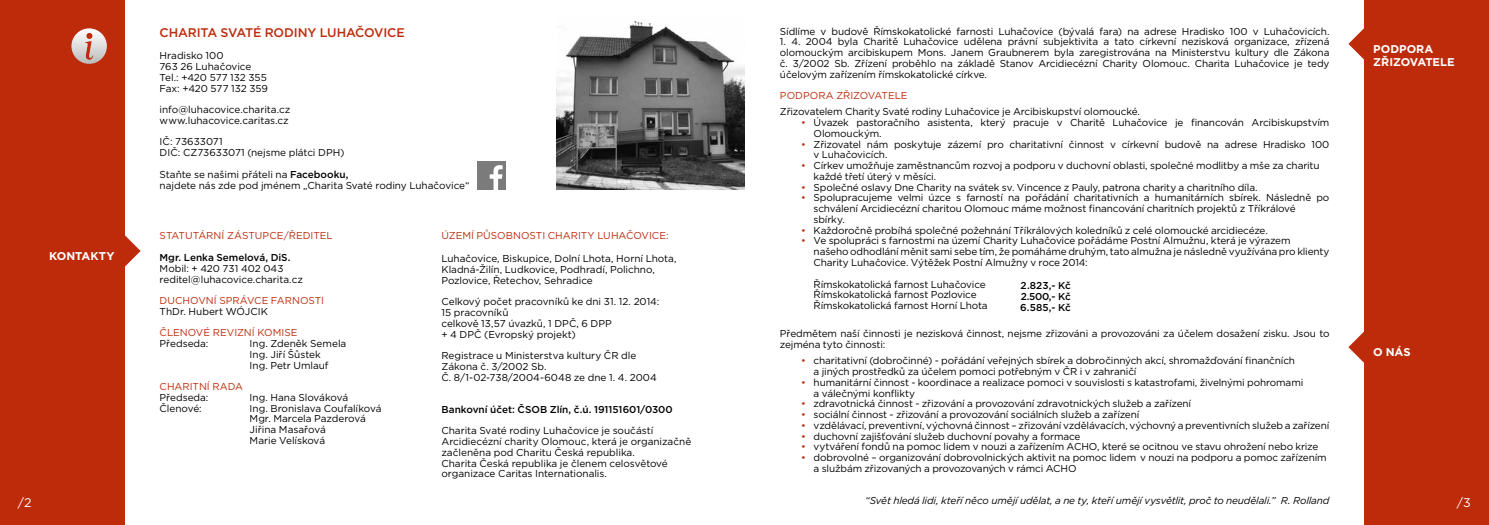
<style>
.page{position:relative;width:1489px;height:525px;background:#fff}
.page>*{position:absolute;margin:0;border:0;box-sizing:border-box;transform-origin:0 0}
.t1{font:500 12.5px "Gotham";letter-spacing:-.01em;color:#bd2b0b}
.t2{font:12.5px "Gotham";color:#fff}
.t3{font:700 11.25px/13.5px "Gotham";color:#fff}
.t4{font:10px/10.8px "Gotham";letter-spacing:-.015em;color:#000}
.t5{font:10px "Gotham";letter-spacing:.005em;color:#bd2b0b}
.t6{font:500 10px/10.8px "Gotham";color:#000;text-align:justify}
.t7{font:italic 10px "Gotham";letter-spacing:-.015em;color:#000}
.s1{font-weight:500}
.s2{color:#bd2b0b}
</style>
<div class="page">
<div style="left:0;top:0;width:124px;height:524px;background:#bd2b0b"></div>
<svg style="left:124px;top:233px;width:16px;height:35px"></svg>
<svg style="left:71px;top:28px;width:36px;height:36px"></svg>
<div style="left:476px;top:161px;width:29px;height:29px;background:#7c7b7b"></div>
<svg style="left:489px;top:165px;width:13px;height:25px"></svg>
<div style="left:1364px;top:0;width:124px;height:524px;background:#bd2b0b"></div>
<svg style="left:1348px;top:331px;width:16px;height:32px"></svg>
<svg style="left:1348px;top:28px;width:16px;height:32px"></svg>
<img style="left:556px;top:20px;width:188px;height:170px">
<p class="t3" style="left:49px;top:249px;width:10px">KONTAKTY</p>
<p class="t2" style="left:18px;top:494px;width:15px">/2</p>
<p class="t1" style="left:160px;top:24px;width:116px">Charita Svaté rod</p>
<p class="t1" style="left:294px;top:24px;width:63px">iny Luhačov</p>
<p class="t1" style="left:383px;top:24px;width:23px">ice</p>
<p class="t4" style="left:160px;top:50px;width:110px">Hradisko 100<br>763 26 Luhačovice<br>Tel.: +420 577 132 355<br>Fax: +420 577 132 359</p>
<p class="t4" style="left:160px;top:104px;width:132px">info@luhacovice.charita.cz www.luhacovice.caritas.cz</p>
<p class="t4" style="left:160px;top:136px;width:186px">I Č: 73633071<br>DI Č: CZ73633071 (nejsme plátci DPH)</p>
<p class="t4" style="left:160px;top:168px;width:311px">Staňte se našimi přáteli na <span class="s1">Facebooku,<br></span>najdete nás zde pod jménem „Charita Svaté rodiny Luhačovice“</p>
<p class="t5" style="left:160px;top:229px;width:14px">Statut</p>
<p class="t5" style="left:198px;top:229px;width:52px">ární zástupc</p>
<p class="t5" style="left:277px;top:229px;width:54px">e/ředitel</p>
<p class="t6" style="left:160px;top:252px;width:132px">Mgr. Lenka Semelová, DiS.</p>
<p class="t4" style="left:160px;top:262px;width:145px">Mobil: + 420 731 402 043 reditel@luhacovice.charita.cz</p>
<p class="t5" style="left:160px;top:294px;width:164px">DUCHOVNÍ SPRÁVCE FARN OSTI</p>
<p class="t4" style="left:160px;top:305px;width:110px">ThDr. Hubert WÓJCI K</p>
<p class="t5" style="left:160px;top:326px;width:107px">Členové revizní kom</p>
<p class="t5" style="left:281px;top:326px;width:18px">ise</p>
<p class="t4" style="left:160px;top:338px;width:72px">Předseda: I</p>
<p class="t4" style="left:252px;top:338px;width:95px">ng. Zdeněk Semela</p>
<p class="t4" style="left:160px;top:348px;width:32px">I</p>
<p class="t4" style="left:252px;top:348px;width:70px">ng. Jiří Šůstek</p>
<p class="t4" style="left:160px;top:359px;width:32px">I</p>
<p class="t4" style="left:252px;top:359px;width:78px">ng. Petr Umlauf</p>
<p class="t5" style="left:160px;top:380px;width:16px">Char</p>
<p class="t5" style="left:190px;top:380px;width:32px">itní rada</p>
<p class="t4" style="left:160px;top:391px;width:72px">Předseda: I</p>
<p class="t4" style="left:252px;top:391px;width:97px">ng. Hana Slováková</p>
<p class="t4" style="left:160px;top:402px;width:60px">Členové: I</p>
<p class="t4" style="left:250px;top:402px;width:133px">ng. Bronislava Coufalíková<br>Mgr. Marcela Pazderová<br>Jiřina Masařová<br>Marie Velísková</p>
<p class="t5" style="left:441px;top:229px;width:58px">Území působ</p>
<p class="t5" style="left:513px;top:229px;width:16px">nost</p>
<p class="t5" style="left:542px;top:229px;width:22px">i Char</p>
<p class="t5" style="left:578px;top:229px;width:34px">ity Luhačov</p>
<p class="t5" style="left:649px;top:229px;width:21px">ice:</p>
<p class="t4" style="left:441px;top:253px;width:237px">Luhačovice, Biskupice, Dolní Lhota, Horní Lhota,<br>Kladná-Žilín, Ludkovice, Podhradí, Polichno,<br>Pozlovice, Řetechov, Sehradice</p>
<p class="t4" style="left:441px;top:296px;width:219px">Celkový počet pracovníků ke dni 31. 12. 2014:<br>15 pracovníků<br>celkově 13,57 úvazků, 1 DPČ, 6 DPP<br>+ 4 DPČ (Evropský projekt)</p>
<p class="t4" style="left:441px;top:350px;width:217px">Registrace u Ministerstva kultury ČR dle<br>Zákona č. 3/2002 Sb.<br>Č. 8/1-02-738/2004-6048 ze dne 1. 4. 2004</p>
<p class="t6" style="left:441px;top:403px;width:233px">Bankovní účet: ČSOB Zlín, č.ú. 191151601/0300</p>
<p class="t4" style="left:441px;top:425px;width:251px">Charita Svaté rodiny Luhačovice je součástí Arcidiecézní charity Olomouc, která je organizačně začleněna pod Charitu Česká republika.<br>Charita Česká republika je členem celosvětové organizace Caritas I nternationalis.</p>
<p class="t4" style="left:780px;top:25px;width:551px">Sídlíme v budově Římskokatolické farnosti Luhačovice (bývalá fara) na adrese Hradisko 100 v Luhačovicích.</p>
<p class="t4" style="left:780px;top:36px;width:551px;text-align:justify">1. 4. 2004 byla Charitě Luhačovice udělena právní subjektivita a tato církevní nezisková organizace, zřízená olomouckým arcibiskupem Mons. Janem Graubnerem byla zaregistrována na Ministerstvu kultury dle Zákona č. 3/2002 Sb. Zřízení proběhlo na základě Stanov Arcidiecézní Charity Olomouc. Charita Luhačovice je tedy účelovým zařízením římskokatolické církve.</p>
<p class="t5" style="left:780px;top:89px;width:127px">PODPORA ZŘIZOVATELE</p>
<p class="t4" style="left:780px;top:106px;width:361px">Zřizovatelem Charity Svaté rodiny Luhačovice je Arcibiskupství olomoucké.</p>
<p class="t4" style="left:813px;top:117px;width:517px;text-indent:-12px"><span class="s2">•</span> Úvazek pastoračního asistenta, který pracuje v Charitě Luhačovice je financován Arcibiskupstvím<br>Olomouckým.</p>
<p class="t4" style="left:813px;top:138px;width:517px;text-indent:-12px"><span class="s2">•</span> Zřizovatel nám poskytuje zázemí pro charitativní činnost v církevní budově na adrese Hradisko 100 v Luhačovicích.</p>
<p class="t4" style="left:813px;top:160px;width:507px;text-indent:-12px"><span class="s2">•</span> Církev umožňuje zaměstnancům rozvoj a podporu v duchovní oblasti, společné modlitby a mše za charitu každé třetí úterý v měsíci.</p>
<p class="t4" style="left:801px;top:181px;width:458px"><span class="s2">•</span> Společné oslavy Dne Charity na svátek sv. Vincence z Pauly, patrona charity a charitního díla.</p>
<p class="t4" style="left:813px;top:192px;width:517px;text-indent:-12px"><span class="s2">•</span> Spolupracujeme velmi úzce s farností na pořádání charitativních a humanitárních sbírek. Následně po schválení Arcidiecézní charitou Olomouc máme možnost financování charitních projektů z Tříkrálové<br>sbírky.</p>
<p class="t4" style="left:801px;top:224px;width:468px"><span class="s2">•</span> Každoročně probíhá společné požehnání Tříkrálových koledníků z celé olomoucké arcidiecéze.</p>
<p class="t4" style="left:813px;top:235px;width:517px;text-indent:-12px"><span class="s2">•</span> Ve spolupráci s farnostmi na území Charity Luhačovice pořádáme Postní Almužnu, která je výrazem<br>našeho odhodlání měnit sami sebe tím, že pomáháme druhým, tato almužna je následně využívána pro klienty<br>Charity Luhačovice. Výtěžek Postní Almužny v roce 2014:</p>
<p class="t4" style="left:780px;top:278px;width:15px">Ř</p>
<p class="t4" style="left:820px;top:278px;width:167px">ímskokatolická farnost Luhačovice</p>
<p class="t4" style="left:780px;top:289px;width:15px">Ř</p>
<p class="t4" style="left:820px;top:289px;width:157px">ímskokatolická farnost Pozlovice</p>
<p class="t4" style="left:780px;top:300px;width:15px">Ř</p>
<p class="t4" style="left:820px;top:300px;width:168px">ímskokatolická farnost Horní Lhota</p>
<p class="t4" style="left:780px;top:328px;width:551px">Předmětem naší činnosti je nezisková činnost, nejsme zřizováni a provozováni za účelem dosažení zisku. Jsou to zejména tyto činnosti:</p>
<p class="t4" style="left:813px;top:355px;width:483px;text-indent:-12px"><span class="s2">•</span> charitativní (dobročinné) - pořádání veřejných sbírek a dobročinných akcí, shromažďování finančních a jiných prostředků za účelem pomoci potřebným v ČR i v zahraničí</p>
<p class="t4" style="left:813px;top:376px;width:491px;text-indent:-12px"><span class="s2">•</span> humanitární činnost - koordinace a realizace pomoci v souvislosti s katastrofami, živelnými pohromami a válečnými konflikty</p>
<p class="t4" style="left:801px;top:398px;width:391px"><span class="s2">•</span> zdravotnická činnost - zřizování a provozování zdravotnických služeb a zařízení</p>
<p class="t4" style="left:801px;top:408px;width:340px"><span class="s2">•</span> sociální činnost - zřizování a provozování sociálních služeb a zařízení</p>
<p class="t4" style="left:801px;top:419px;width:530px"><span class="s2">•</span> vzdělávací, preventivní, výchovná činnost – zřizování vzdělávacích, výchovný a preventivních služeb a zařízení</p>
<p class="t4" style="left:801px;top:430px;width:281px"><span class="s2">•</span> duchovní zajišťování služeb duchovní povahy a formace</p>
<p class="t4" style="left:801px;top:441px;width:518px"><span class="s2">•</span> vytváření fondů na pomoc lidem v nouzi a zařízením ACHO, které se ocitnou ve stavu ohrožení nebo krize</p>
<p class="t4" style="left:813px;top:451px;width:514px;text-indent:-12px"><span class="s2">•</span> dobrovolné – organizování dobrovolnických aktivit na pomoc lidem v nouzi na podporu a pomoc zařízením a službám zřizovaných a provozovaných v rámci ACHO</p>
<p class="t7" style="left:865px;top:494px;width:466px">“Svět hledá lidi, kteří něco umějí udělat, a ne ty, kteří umějí vysvětlit, proč to neudělali.” R. Rolland</p>
<p class="t6" style="left:1020px;top:280px;width:52px">2.823,- Kč 2.500,- Kč 6.585,- Kč</p>
<p class="t3" style="left:1373px;top:42px;width:83px">PODPORA<br>ZŘIZOVATELE</p>
<p class="t3" style="left:1373px;top:345px;width:39px">O NÁS</p>
<p class="t2" style="left:1456px;top:494px;width:16px">/3</p>
</div>
